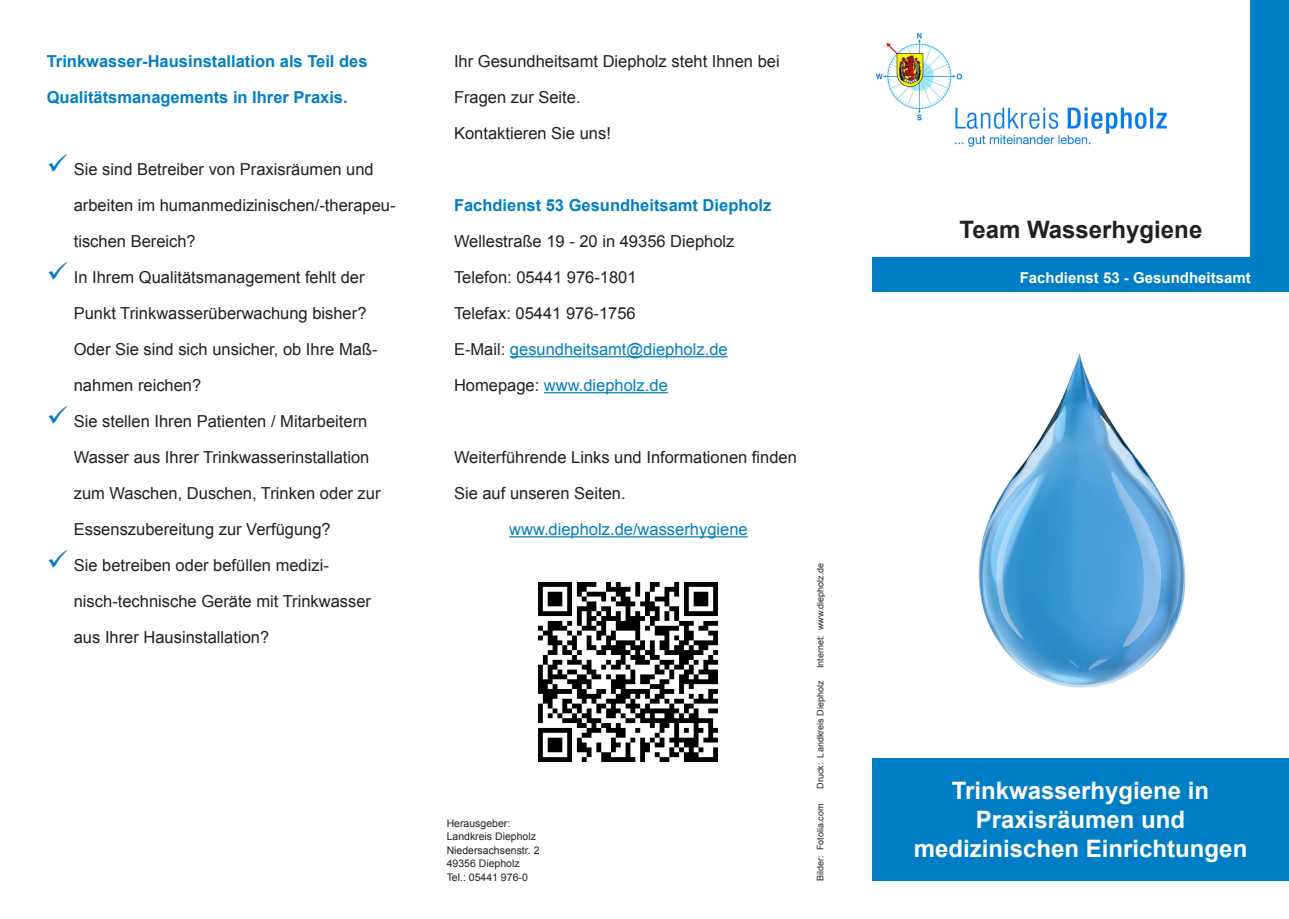
<style>
.page{position:relative;width:1289px;height:919px;background:#fff}
.page>*{position:absolute;margin:0;border:0;box-sizing:border-box;transform-origin:0 0}
.t1{font:700 24px/28.8px "Arial";color:#fff;text-align:center}
.t2{font:700 24px "Arial";color:#231f20}
.t3{font:16.5px/36px "Arial";color:#231f20}
.t4{font:700 16.5px/36px "Arial";color:#007ec5}
.t5{font:16.5px "Arial";color:#007ec5}
.t6{font:700 15px "Arial";color:#fff}
.t7{font:10.5px/13.5px "Arial";color:#231f20}
.t8{font:9px "Arial";color:#231f20}
.s1{color:#007ec5}
</style>
<div class="page">
<div style="left:1250px;top:0;width:38px;height:257px;background:#007ec5"></div>
<div style="left:872px;top:257px;width:416px;height:34px;background:#007ec5"></div>
<img style="left:875px;top:32px;width:292px;height:115px">
<div style="left:872px;top:758px;width:416px;height:122px;background:#007ec5"></div>
<hr style="left:510px;top:356px;width:217px;height:1px;background:#007ec5">
<hr style="left:544px;top:392px;width:124px;height:1px;background:#007ec5">
<hr style="left:509px;top:536px;width:238px;height:1px;background:#007ec5">
<img style="left:539px;top:583px;width:179px;height:178px">
<img style="left:978px;top:353px;width:208px;height:335px">
<p class="t4" style="left:47px;top:43px;width:322px">Trinkwasser-Hausinstallation als Teil des<br>Qualitätsmanagements in Ihrer Praxis.</p>
<p class="t3" style="left:74px;top:151px;width:323px">Sie sind Betreiber von Praxisräumen und arbeiten im humanmedizinischen/-therapeu&shy;tischen Bereich?<br>In Ihrem Qualitätsmanagement fehlt der Punkt Trinkwasserüberwachung bisher?<br>Oder Sie sind sich unsicher, ob Ihre Maß&shy;nahmen reichen?<br>Sie stellen Ihren Patienten / Mitarbeitern Wasser aus Ihrer Trinkwasserinstallation zum Waschen, Duschen, Trinken oder zur Essenszubereitung zur Verfügung?<br>Sie betreiben oder befüllen medizi&shy;nisch-technische Geräte mit Trinkwasser aus Ihrer Hausinstallation?</p>
<p class="t3" style="left:454px;top:43px;width:327px">Ihr Gesundheitsamt Diepholz steht Ihnen bei<br>Fragen zur Seite.<br>Kontaktieren Sie uns!</p>
<p class="t4" style="left:454px;top:187px;width:319px">Fachdienst 53 Gesundheitsamt Diepholz</p>
<p class="t3" style="left:454px;top:223px;width:282px">Wellestraße 19 - 20 in 49356 Diepholz<br>Telefon: 05441 976-1801<br>Telefax: 05441 976-1756<br>E-Mail: <span class="s1">gesundheitsamt@diepholz.de<br></span>Homepage: <span class="s1">www.diepholz.de</span></p>
<p class="t3" style="left:454px;top:439px;width:344px">Weiterführende Links und Informationen finden<br>Sie auf unseren Seiten.</p>
<p class="t5" style="left:509px;top:518px;width:240px">www.diepholz.de/wasserhygiene</p>
<p class="t7" style="left:446px;top:816px;width:94px">Herausgeber:<br>Landkreis Diepholz<br>Niedersachsenstr. 2<br>49356 Diepholz<br>Tel.: 05441 976-0</p>
<p class="t8" style="left:814px;top:668px;width:107px;rotate:-90deg">Internet: www.diepholz.de</p>
<p class="t8" style="left:814px;top:788px;width:109px;rotate:-90deg">Druck: Landkreis Diepholz</p>
<p class="t8" style="left:814px;top:880px;width:79px;rotate:-90deg">Bilder: Fotolia.com</p>
<h1 class="t2" style="left:959px;top:213px;width:244px">Team Wasserhygiene</h1>
<p class="t6" style="left:1019px;top:267px;width:232px">Fachdienst 53 - Gesundheitsamt</p>
<h1 class="t1" style="left:913px;top:777px;width:335px">Trinkwasserhygiene in<br>Praxisräumen und medizinischen Einrichtungen</h1>
</div>
